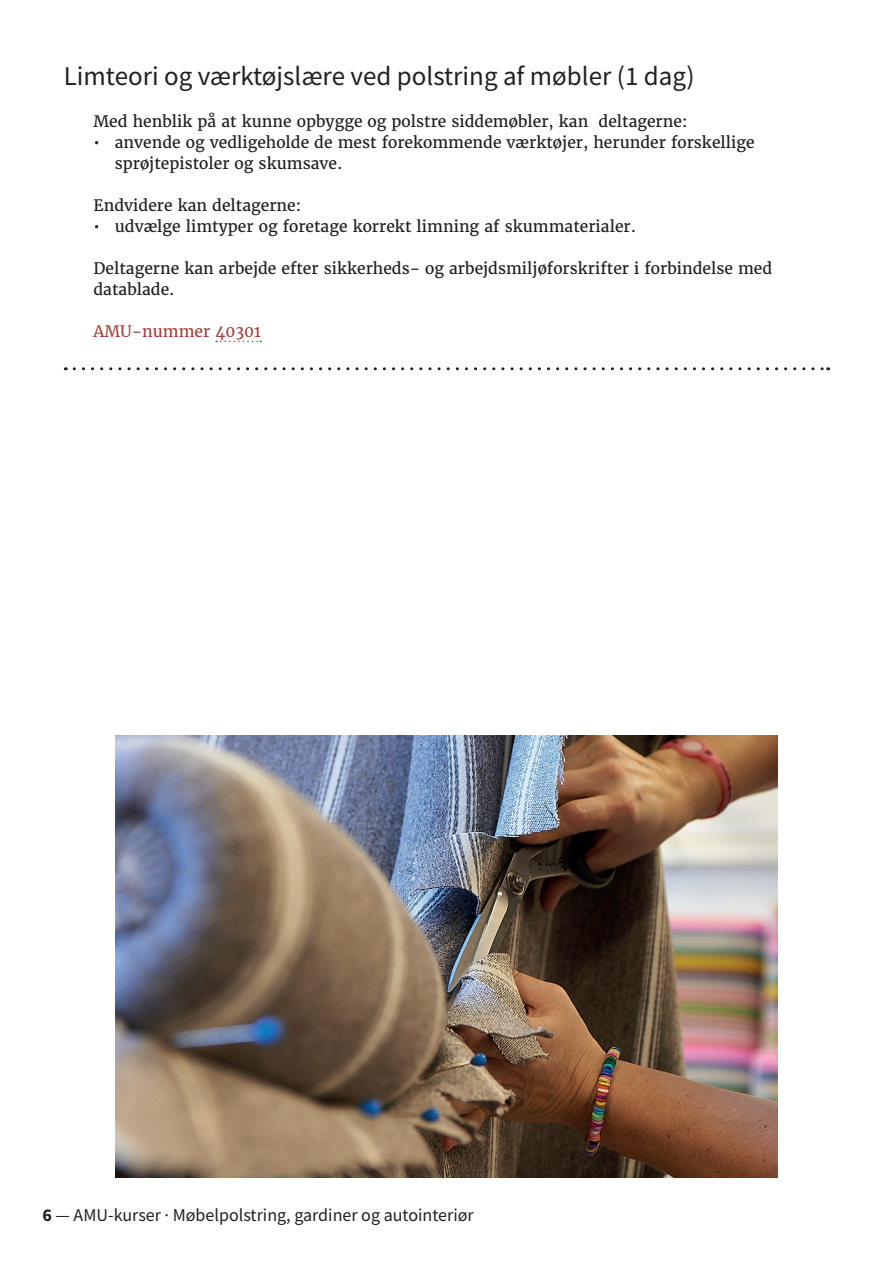
<style>
.page{position:relative;width:893px;height:1263px;background:#fff}
.page>*{position:absolute;margin:0;border:0;box-sizing:border-box;transform-origin:0 0}
.t1{font:27px "Source Sans Pro";color:#231f20}
.t2{font:18px "Source Sans Pro";color:#231f20}
.Brød{font:15.75px/21px "Merriweather";color:#231f20}
.Brød-2{font:15.75px "Merriweather";color:#a6413a}
.s1{font-weight:700}
</style>
<div class="page">
<svg style="left:216px;top:341px;width:45px;height:1px"></svg>
<svg style="left:74px;top:367px;width:755px;height:3px"></svg>
<img style="left:116px;top:736px;width:661px;height:441px">
<p class="t1" style="left:64px;top:59px;width:632px">Limteori og værktøjslære ved polstring af møbler (1 dag)</p>
<p class="Brød" style="left:94px;top:111px;width:595px">Med henblik på at kunne opbygge og polstre siddemøbler, kan deltagerne:</p>
<p class="Brød" style="left:115px;top:132px;width:641px;text-indent:-21px">• anvende og vedligeholde de mest forekommende værktøjer, herunder forskellige sprøjtepistoler og skumsave.</p>
<p class="Brød" style="left:94px;top:195px;width:209px">Endvidere kan deltagerne:</p>
<p class="Brød" style="left:94px;top:216px;width:544px">• udvælge limtyper og foretage korrekt limning af skummaterialer.</p>
<p class="Brød" style="left:94px;top:258px;width:680px">Deltagerne kan arbejde efter sikkerheds- og arbejdsmiljøforskrifter i forbindelse med datablade.</p>
<p class="Brød-2" style="left:94px;top:321px;width:169px">AMU-nummer 40301</p>
<p class="t2" style="left:43px;top:1204px;width:433px"><span class="s1">6</span> — AMU-kurser · Møbelpolstring, gardiner og autointeriør</p>
</div>
